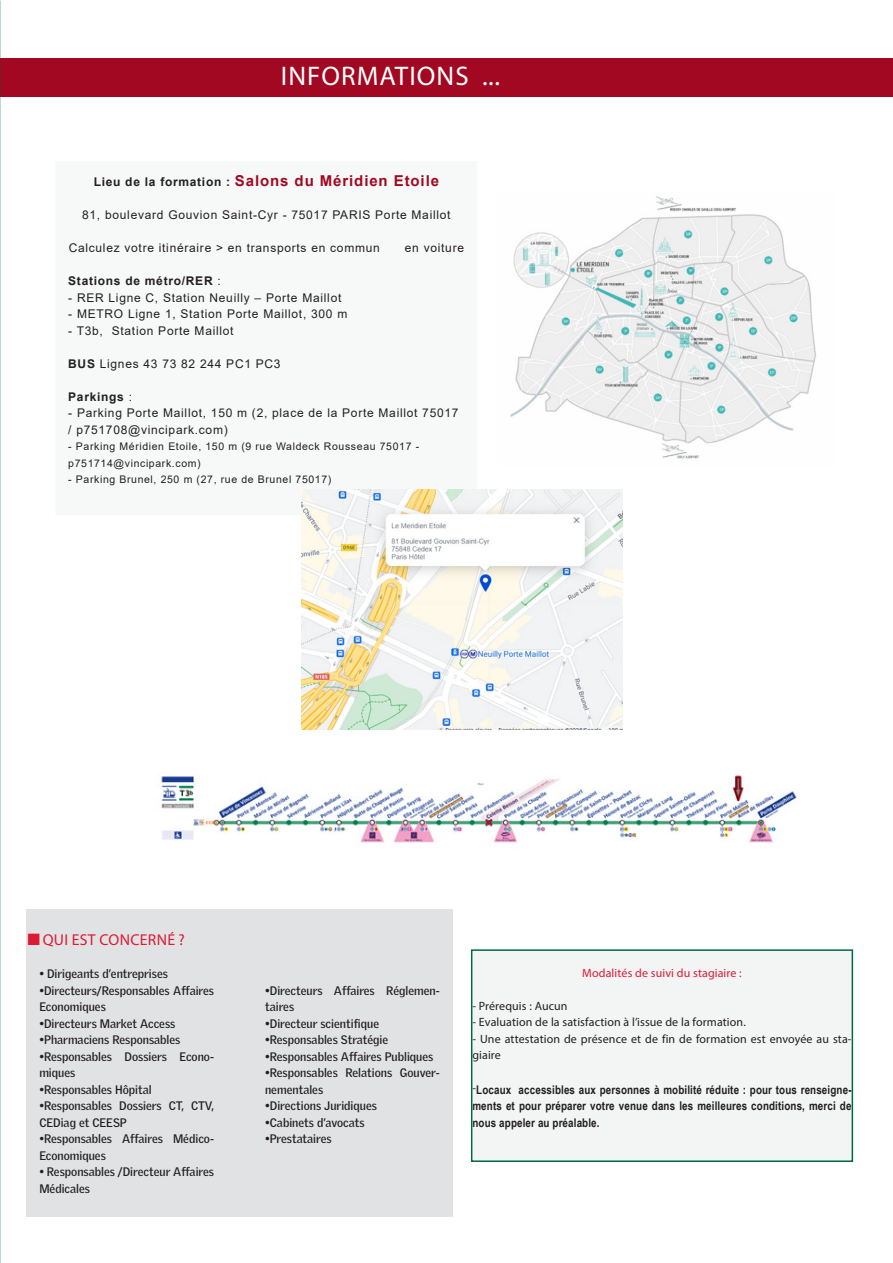
<style>
.page{position:relative;width:893px;height:1263px;background:#fff}
.page>*{position:absolute;margin:0;border:0;box-sizing:border-box;transform-origin:0 0}
.t1{font:27px "Myriad Pro";letter-spacing:.04em;color:#fff}
.t2{font:15.75px "Myriad Pro";letter-spacing:.02em;color:#dc1a36}
.B_06_Texte_courrant{font:700 15px "Arial";letter-spacing:.06em;color:#a20821}
.B_06_Texte_courrant-2{font:700 12px/16.5px "Griffith Gothic";color:#231f20}
.B_06_Texte_courrant-3{font:12px/16.5px "Arial";letter-spacing:.06em;color:#231f20}
.C_07_sous_titre{font:700 12px/16.5px "Arial Narrow";letter-spacing:.01em;color:#231f20;text-align:justify}
.C_07_sous_titre-2{font:12px/16.5px "Myriad Pro";letter-spacing:.01em;color:#231f20}
.B_06_Texte_courrant-4{font:700 12px "Arial";letter-spacing:.06em;color:#231f20}
.C_07_sous_titre-3{font:12px "Myriad Pro";letter-spacing:.01em;color:#dc1a36}
.B_06_Texte_courrant-5{font:10.5px/16.5px "Arial";letter-spacing:.06em;color:#231f20}
.s1{font-size:12px;color:#231f20}
.s2{font-weight:400}
.s3{font-weight:700}
.s4{font-family:"Myriad Pro";font-weight:400}
</style>
<div class="page">
<div style="left:27px;top:910px;width:426px;height:307px;background:#e1e2e4"></div>
<div style="left:0;top:58px;width:893px;height:38px;background:#a20821"></div>
<div style="left:55px;top:160px;width:423px;height:356px;background:#f7f8f8"></div>
<div style="left:472px;top:950px;width:380px;height:211px;background:#f3f4f4"></div>
<div style="left:471px;top:949px;width:382px;height:213px;border:2px solid #006944"></div>
<img style="left:510px;top:196px;width:306px;height:263px">
<img style="left:301px;top:489px;width:322px;height:240px">
<img style="left:161px;top:775px;width:636px;height:68px">
<p class="t1" style="left:281px;top:59px;width:220px">INFORMATIONS ...</p>
<p class="B_06_Texte_courrant" style="left:94px;top:170px;width:347px"><span class="s1">Lieu de la formation :</span> Salons du Méridien Etoile</p>
<p class="B_06_Texte_courrant-3" style="left:82px;top:206px;width:370px">81, boulevard Gouvion Saint-Cyr - 75017 PARIS Porte Maillot</p>
<p class="B_06_Texte_courrant-3" style="left:69px;top:239px;width:313px">Calculez votre itinéraire &gt; en transports en commun</p>
<p class="B_06_Texte_courrant-3" style="left:405px;top:239px;width:61px">en voiture</p>
<p class="B_06_Texte_courrant-4" style="left:68px;top:272px;width:154px">Stations de métro/RER <span class="s2">:</span></p>
<p class="B_06_Texte_courrant-3" style="left:68px;top:289px;width:275px">- RER Ligne C, Station Neuilly – Porte Maillot</p>
<p class="B_06_Texte_courrant-3" style="left:68px;top:305px;width:281px">- METRO Ligne 1, Station Porte Maillot, 300 m</p>
<p class="B_06_Texte_courrant-3" style="left:68px;top:322px;width:167px">- T3b, Station Porte Maillot</p>
<p class="B_06_Texte_courrant-3" style="left:68px;top:355px;width:214px"><span class="s3">BUS</span> Lignes 43 73 82 244 PC1 PC3</p>
<p class="B_06_Texte_courrant-4" style="left:68px;top:388px;width:65px">Parkings <span class="s2">:</span></p>
<p class="B_06_Texte_courrant-3" style="left:68px;top:404px;width:392px">- Parking Porte Maillot, 150 m (2, place de la Porte Maillot 75017 / p751708@vincipark.com)</p>
<p class="B_06_Texte_courrant-5" style="left:68px;top:438px;width:352px">- Parking Méridien Etoile, 150 m (9 rue Waldeck Rousseau 75017 - p751714@vincipark.com)</p>
<p class="B_06_Texte_courrant-5" style="left:68px;top:471px;width:265px">- Parking Brunel, 250 m (27, rue de Brunel 75017)</p>
<p class="t2" style="left:43px;top:930px;width:144px">QUI EST CONCERNÉ ?</p>
<p class="B_06_Texte_courrant-2" style="left:39px;top:965px;width:130px">• Dirigeants d’entreprises</p>
<p class="B_06_Texte_courrant-2" style="left:39px;top:982px;width:176px">•Directeurs/Responsables Affaires<br>Economiques</p>
<p class="B_06_Texte_courrant-2" style="left:39px;top:1015px;width:138px">•Directeurs Market Access</p>
<p class="B_06_Texte_courrant-2" style="left:39px;top:1031px;width:143px">•Pharmaciens Responsables</p>
<p class="B_06_Texte_courrant-2" style="left:39px;top:1048px;width:176px">•Responsables Dossiers Econo&shy;miques</p>
<p class="B_06_Texte_courrant-2" style="left:39px;top:1081px;width:114px">•Responsables Hôpital</p>
<p class="B_06_Texte_courrant-2" style="left:39px;top:1097px;width:176px">•Responsables Dossiers CT, CTV,<br>CEDiag et CEESP</p>
<p class="B_06_Texte_courrant-2" style="left:39px;top:1130px;width:176px">•Responsables Affaires Médico-<br>Economiques</p>
<p class="B_06_Texte_courrant-2" style="left:39px;top:1163px;width:176px">• Responsables /Directeur Affaires<br>Médicales</p>
<p class="B_06_Texte_courrant-2" style="left:265px;top:982px;width:176px">•Directeurs Affaires Réglemen&shy;taires</p>
<p class="B_06_Texte_courrant-2" style="left:265px;top:1015px;width:116px">•Directeur scientifique</p>
<p class="B_06_Texte_courrant-2" style="left:265px;top:1031px;width:125px">•Responsables Stratégie</p>
<p class="B_06_Texte_courrant-2" style="left:265px;top:1048px;width:170px">•Responsables Affaires Publiques</p>
<p class="B_06_Texte_courrant-2" style="left:265px;top:1064px;width:176px">•Responsables Relations Gouver&shy;nementales</p>
<p class="B_06_Texte_courrant-2" style="left:265px;top:1097px;width:113px">•Directions Juridiques</p>
<p class="B_06_Texte_courrant-2" style="left:265px;top:1114px;width:101px">•Cabinets d’avocats</p>
<p class="B_06_Texte_courrant-2" style="left:265px;top:1130px;width:68px">•Prestataires</p>
<p class="C_07_sous_titre-3" style="left:582px;top:965px;width:161px">Modalités de suivi du stagiaire :</p>
<p class="C_07_sous_titre-2" style="left:472px;top:997px;width:97px">- Prérequis : Aucun</p>
<p class="C_07_sous_titre-2" style="left:472px;top:1014px;width:275px">- Evaluation de la satisfaction à l’issue de la formation.</p>
<p class="C_07_sous_titre-2" style="left:472px;top:1030px;width:381px">- Une attestation de présence et de fin de formation est envoyée au sta&shy;giaire</p>
<p class="C_07_sous_titre" style="left:472px;top:1080px;width:381px"><span class="s4">-</span>Locaux accessibles aux personnes à mobilité réduite : pour tous renseigne&shy;ments et pour préparer votre venue dans les meilleures conditions, merci de nous appeler au préalable.</p>
</div>
